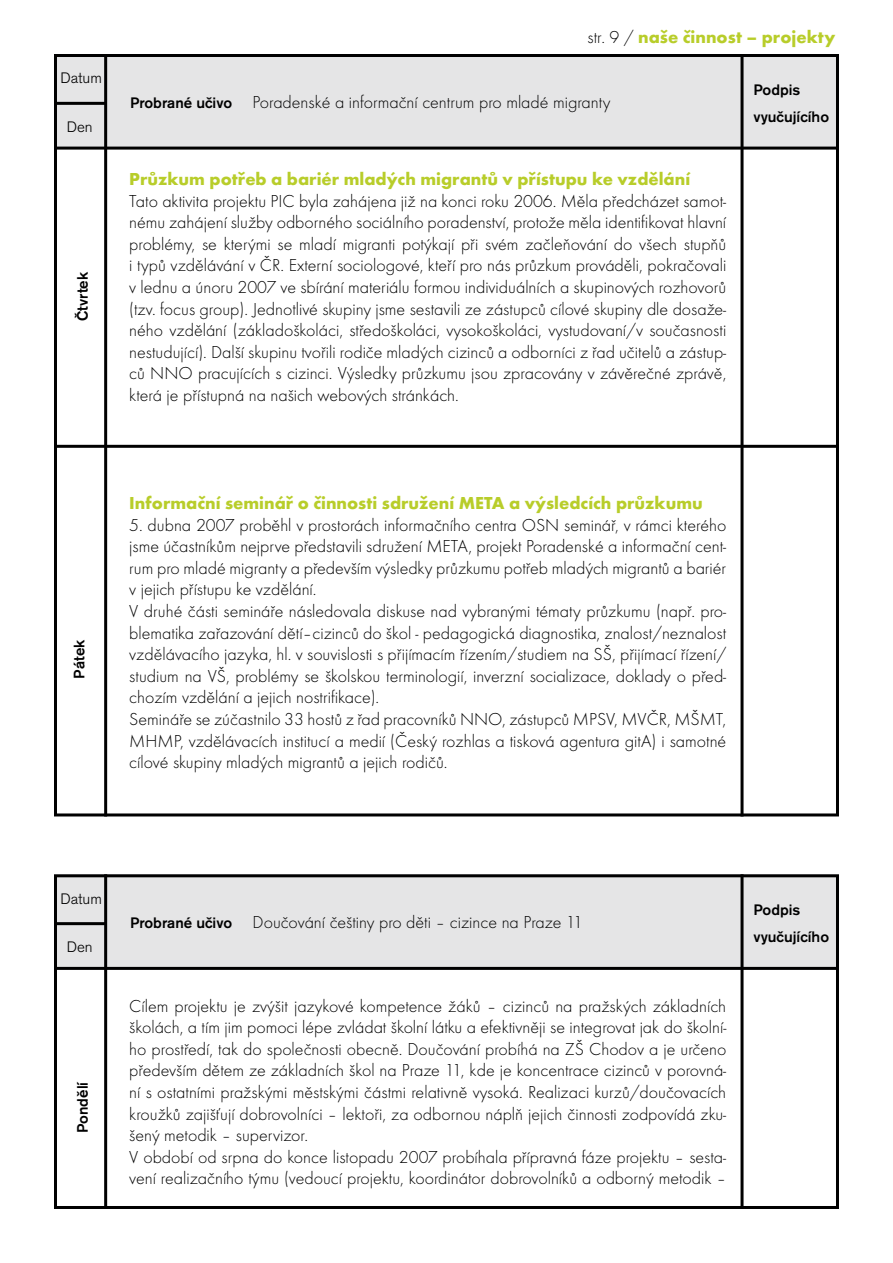
<style>
.page{position:relative;width:893px;height:1263px;background:#fff}
.page>*{position:absolute;margin:0;border:0;box-sizing:border-box;transform-origin:0 0}
.t1{font:18px/21.6px "Futura TOT Ligh";color:#000}
.t2{font:700 18px "Futura TOT";color:#b8cd2a}
.t3{font:500 15px/27px "Akzidenz Grotesk BECE";color:#000}
.t4{font:300 15px "Akzidenz Grotesk BECE";color:#000}
.s1{font-family:"Futura TOT Ligh";font-weight:400;color:#000}
.s2{font-family:"Akzidenz Grotesk BECE";font-weight:500;font-size:15px}
</style>
<div class="page">
<div style="left:54px;top:54px;width:785px;height:93px;background:#e5e5e6"></div>
<div style="left:54px;top:54px;width:785px;height:762px;border:3px solid #000"></div>
<hr style="left:54px;top:147px;width:785px;height:3px;background:#000">
<hr style="left:104px;top:54px;width:3px;height:762px;background:#000">
<hr style="left:54px;top:102px;width:51px;height:3px;background:#000">
<hr style="left:740px;top:54px;width:3px;height:762px;background:#000">
<hr style="left:54px;top:445px;width:785px;height:3px;background:#000">
<div style="left:54px;top:874px;width:785px;height:94px;background:#e5e5e6"></div>
<div style="left:54px;top:874px;width:785px;height:335px;border:3px solid #000"></div>
<hr style="left:54px;top:967px;width:785px;height:3px;background:#000">
<hr style="left:54px;top:922px;width:51px;height:3px;background:#000">
<hr style="left:104px;top:874px;width:3px;height:335px;background:#000">
<hr style="left:740px;top:874px;width:3px;height:335px;background:#000">
<p class="t4" style="left:60px;top:70px;width:43px">Datum</p>
<p class="t4" style="left:67px;top:118px;width:27px">Den</p>
<p class="t3" style="left:69px;top:321px;width:50px;rotate:-90deg">Čtvrtek</p>
<p class="t2" style="left:587px;top:26px;width:249px"><span class="s1">str. 9 /</span> naše činnost – projekty</p>
<p class="t1" style="left:130px;top:91px;width:482px"><span class="s2">Probrané učivo</span> Poradenské a informační centrum pro mladé migranty</p>
<p class="t2" style="left:129px;top:168px;width:562px">Průzkum potřeb a bariér mladých migrantů v přístupu ke vzdělání</p>
<p class="t1" style="left:129px;top:190px;width:599px;text-align:justify">Tato aktivita projektu PIC byla zahájena již na konci roku 2006. Měla předcházet samot&shy;nému zahájení služby odborného sociálního poradenství, protože měla identifikovat hlavní problémy, se kterými se mladí migranti potýkají při svém začleňování do všech stupňů i typů vzdělávání v ČR. Externí sociologové, kteří pro nás průzkum prováděli, pokračovali v lednu a únoru 2007 ve sbírání materiálu formou individuálních a skupinových rozhovorů (tzv. focus group). Jednotlivé skupiny jsme sestavili ze zástupců cílové skupiny dle dosaže&shy;ného vzdělání (základoškoláci, středoškoláci, vysokoškoláci, vystudovaní/v současnosti nestudující). Další skupinu tvořili rodiče mladých cizinců a odborníci z řad učitelů a zástup&shy;ců NNO pracujících s cizinci. Výsledky průzkumu jsou zpracovány v závěrečné zprávě, která je přístupná na našich webových stránkách.</p>
<p class="t3" style="left:753px;top:76px;width:77px">Podpis vyučujícího</p>
<p class="t3" style="left:66px;top:679px;width:40px;rotate:-90deg">Pátek</p>
<p class="t2" style="left:129px;top:492px;width:575px">Informační seminář o činnosti sdružení META a výsledcích průzkumu</p>
<p class="t1" style="left:129px;top:514px;width:599px">5. dubna 2007 proběhl v prostorách informačního centra OSN seminář, v rámci kterého jsme účastníkům nejprve představili sdružení META, projekt Poradenské a informační cent&shy;rum pro mladé migranty a především výsledky průzkumu potřeb mladých migrantů a bariér v jejich přístupu ke vzdělání.<br>V druhé části semináře následovala diskuse nad vybranými tématy průzkumu (např. pro&shy;blematika zařazování dětí–cizinců do škol - pedagogická diagnostika, znalost/neznalost vzdělávacího jazyka, hl. v souvislosti s přijímacím řízením/studiem na SŠ, přijímací řízení/ studium na VŠ, problémy se školskou terminologií, inverzní socializace, doklady o před&shy;chozím vzdělání a jejich nostrifikace).<br>Semináře se zúčastnilo 33 hostů z řad pracovníků NNO, zástupců MPSV, MVČR, MŠMT, MHMP, vzdělávacích institucí a medií (Český rozhlas a tisková agentura gitA) i samotné cílové skupiny mladých migrantů a jejich rodičů.</p>
<p class="t4" style="left:60px;top:890px;width:43px">Datum</p>
<p class="t4" style="left:67px;top:938px;width:27px">Den</p>
<p class="t3" style="left:69px;top:1133px;width:53px;rotate:-90deg">Pondělí</p>
<p class="t1" style="left:130px;top:911px;width:454px"><span class="s2">Probrané učivo</span> Doučování češtiny pro děti – cizince na Praze 11</p>
<p class="t1" style="left:129px;top:995px;width:599px">Cílem projektu je zvýšit jazykové kompetence žáků – cizinců na pražských základních školách, a tím jim pomoci lépe zvládat školní látku a efektivněji se integrovat jak do školní&shy;ho prostředí, tak do společnosti obecně. Doučování probíhá na ZŠ Chodov a je určeno především dětem ze základních škol na Praze 11, kde je koncentrace cizinců v porovná&shy;ní s ostatními pražskými městskými částmi relativně vysoká. Realizaci kurzů/doučovacích kroužků zajišťují dobrovolníci – lektoři, za odbornou náplň jejich činnosti zodpovídá zku&shy;šený metodik – supervizor.<br>V období od srpna do konce listopadu 2007 probíhala přípravná fáze projektu – sesta&shy;vení realizačního týmu (vedoucí projektu, koordinátor dobrovolníků a odborný metodik –</p>
<p class="t3" style="left:753px;top:897px;width:77px">Podpis vyučujícího</p>
</div>
